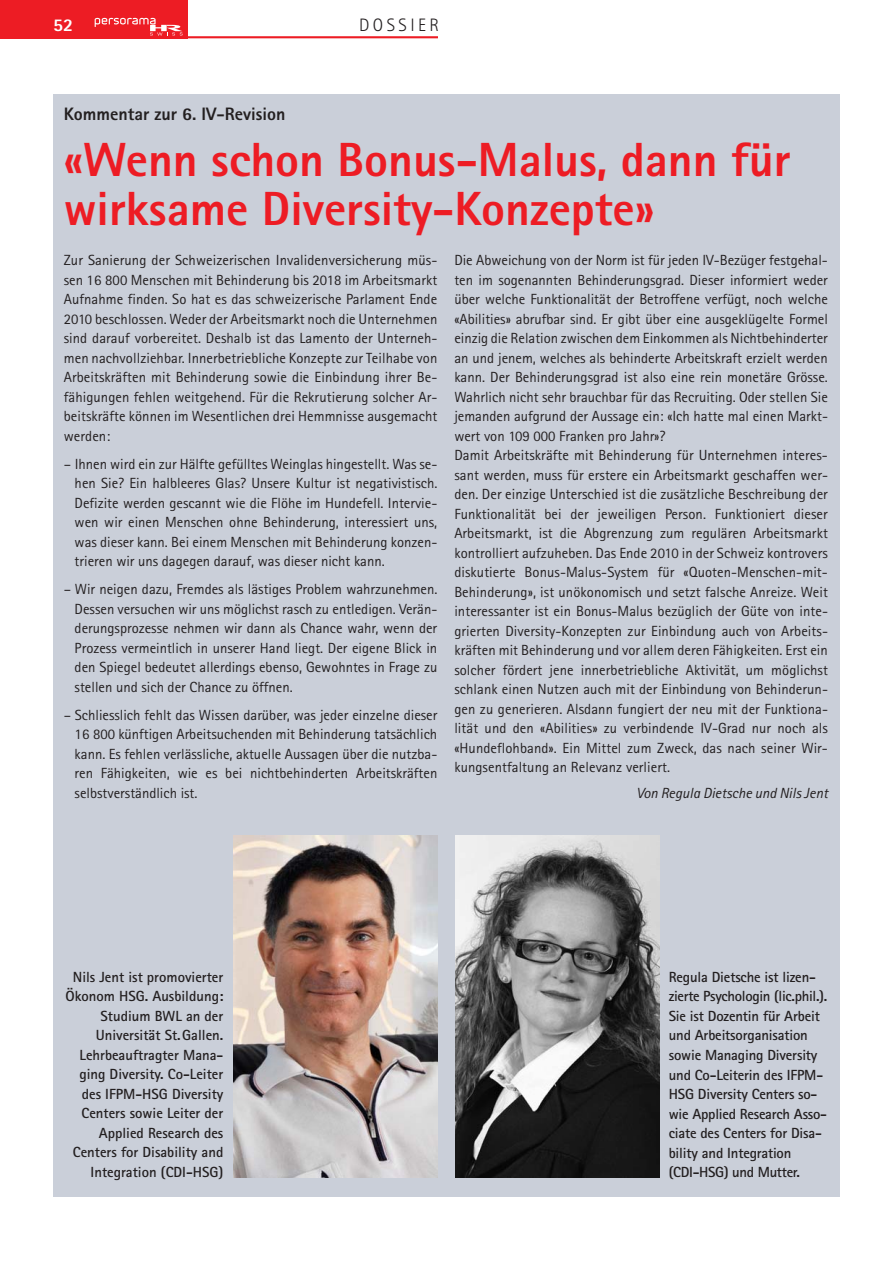
<style>
.page{position:relative;width:893px;height:1263px;background:#fff}
.page>*{position:absolute;margin:0;border:0;box-sizing:border-box;transform-origin:0 0}
.t1{font:800 48px/49.5px "Rotis Sans Serif";color:#ed1c24}
.t2{font:800 18px "Rotis Sans Serif";color:#231f20}
.t3{font:300 18px "Rotis Sans Serif";letter-spacing:.19em;color:#231f20}
.t4{font:800 18px "Rotis Sans Serif";color:#fff}
.t5{font:14.7px/19.5px "Rotis Sans Serif";letter-spacing:.005em;color:#231f20;text-align:justify}
.t6{font:700 14.7px/19.5px "Rotis Sans Serif";letter-spacing:-.01em;color:#231f20;text-align:right}
.t7{font:italic 14.7px "Rotis Sans Serif";color:#231f20}
</style>
<div class="page">
<div style="left:0;top:0;width:187px;height:38px;background:#ed1c24"></div>
<hr style="left:181px;top:36px;width:257px;height:2px;background:#ed1c24">
<svg style="left:95px;top:18px;width:88px;height:18px"></svg>
<div style="left:53px;top:94px;width:787px;height:1103px;background:#cacfd9"></div>
<img style="left:455px;top:836px;width:204px;height:341px">
<img style="left:234px;top:836px;width:204px;height:341px">
<p class="t4" style="left:53px;top:19px;width:21px">52</p>
<p class="t3" style="left:359px;top:19px;width:82px">DOSSIER</p>
<p class="t2" style="left:64px;top:107px;width:223px">Kommentar zur 6. IV-Revision</p>
<h1 class="t1" style="left:64px;top:140px;width:728px">«Wenn schon Bonus-Malus, dann für wirksame Diversity-Konzepte»</h1>
<p class="t5" style="left:64px;top:252px;width:375px">Zur Sanierung der Schweizerischen Invalidenversicherung müs&shy;sen 16 800 Menschen mit Behinderung bis 2018 im Arbeitsmarkt Aufnahme finden. So hat es das schweizerische Parlament Ende 2010 beschlossen. Weder der Arbeitsmarkt noch die Unternehmen sind darauf vorbereitet. Deshalb ist das Lamento der Unterneh&shy;men nachvollziehbar. Innerbetriebliche Konzepte zur Teilhabe von Arbeitskräften mit Behinderung sowie die Einbindung ihrer Be - fähigungen fehlen weitgehend. Für die Rekrutierung solcher Ar&shy;beitskräfte können im Wesentlichen drei Hemmnisse ausgemacht werden:</p>
<p class="t5" style="left:75px;top:456px;width:364px;text-indent:-11px">– Ihnen wird ein zur Hälfte gefülltes Weinglas hingestellt. Was se&shy;hen Sie? Ein halbleeres Glas? Unsere Kultur ist negativistisch.<br>Defizite werden gescannt wie die Flöhe im Hundefell. Intervie&shy;wen wir einen Menschen ohne Behinderung, interessiert uns, was dieser kann. Bei einem Menschen mit Behinderung konzen&shy;trieren wir uns dagegen darauf, was dieser nicht kann.</p>
<p class="t5" style="left:75px;top:581px;width:364px;text-indent:-11px">– Wir neigen dazu, Fremdes als lästiges Problem wahrzunehmen.<br>Dessen versuchen wir uns möglichst rasch zu entledigen. Verän&shy;derungsprozesse nehmen wir dann als Chance wahr, wenn der Prozess vermeintlich in unserer Hand liegt. Der eigene Blick in den Spiegel bedeutet allerdings ebenso, Gewohntes in Frage zu stellen und sich der Chance zu öffnen.</p>
<p class="t5" style="left:75px;top:707px;width:364px;text-indent:-11px">– Schliesslich fehlt das Wissen darüber, was jeder einzelne dieser 16 800 künftigen Arbeitsuchenden mit Behinderung tatsächlich kann. Es fehlen verlässliche, aktuelle Aussagen über die nutzba&shy;ren Fähigkeiten, wie es bei nichtbehinderten Arbeitskräften selbstverständlich ist.</p>
<p class="t5" style="left:454px;top:252px;width:375px;text-align:left">Die Abweichung von der Norm ist für jeden IV-Bezüger festgehal&shy;ten im sogenannten Behinderungsgrad. Dieser informiert weder über welche Funktionalität der Betroffene verfügt, noch welche «Abilities» abrufbar sind. Er gibt über eine ausgeklügelte Formel einzig die Relation zwischen dem Einkommen als Nichtbehinderter an und jenem, welches als behinderte Arbeitskraft erzielt werden kann. Der Behinderungsgrad ist also eine rein monetäre Grösse.<br>Wahrlich nicht sehr brauchbar für das Recruiting. Oder stellen Sie jemanden aufgrund der Aussage ein: «Ich hatte mal einen Markt&shy;wert von 109 000 Franken pro Jahr»?<br>Damit Arbeitskräfte mit Behinderung für Unternehmen interes&shy;sant werden, muss für erstere ein Arbeitsmarkt geschaffen wer&shy;den. Der einzige Unterschied ist die zusätzliche Beschreibung der Funktionalität bei der jeweiligen Person. Funktioniert dieser Arbeitsmarkt, ist die Abgrenzung zum regulären Arbeitsmarkt kontrolliert aufzuheben. Das Ende 2010 in der Schweiz kontrovers diskutierte Bonus-Malus-System für «Quoten-Menschen-mit-Behinderung», ist unökonomisch und setzt falsche Anreize. Weit interessanter ist ein Bonus-Malus bezüglich der Güte von inte&shy;grierten Diversity-Konzepten zur Einbindung auch von Arbeits&shy;kräften mit Behinderung und vor allem deren Fähigkeiten. Erst ein solcher fördert jene innerbetriebliche Aktivität, um möglichst schlank einen Nutzen auch mit der Einbindung von Behinderun&shy;gen zu generieren. Alsdann fungiert der neu mit der Funktiona&shy;lität und den «Abilities» zu verbindende IV-Grad nur noch als «Hundeflohband». Ein Mittel zum Zweck, das nach seiner Wir&shy;kungsentfaltung an Relevanz verliert.</p>
<p class="t7" style="left:636px;top:788px;width:193px">Von Regula Dietsche und Nils Jent</p>
<p class="t6" style="left:65px;top:969px;width:159px">Nils Jent ist promovierter<br>Ökonom HSG. Ausbildung:<br>Studium BWL an der<br>Universität St.Gallen.<br>Lehrbeauftragter Mana&shy;ging Diversity. Co-Leiter des IFPM-HSG Diversity<br>Centers sowie Leiter der<br>Applied Research des<br>Centers for Disability and<br>Integration (CDI-HSG)</p>
<p class="t6" style="left:669px;top:969px;width:160px;text-align:left">Regula Dietsche ist lizen&shy;zierte Psychologin (lic.phil.).<br>Sie ist Dozentin für Arbeit und Arbeitsorganisation sowie Managing Diversity und Co-Leiterin des IFPM-<br>HSG Diversity Centers so&shy;wie Applied Research Asso&shy;ciate des Centers for Disa&shy;bility and Integration (CDI-HSG) und Mutter.</p>
</div>
